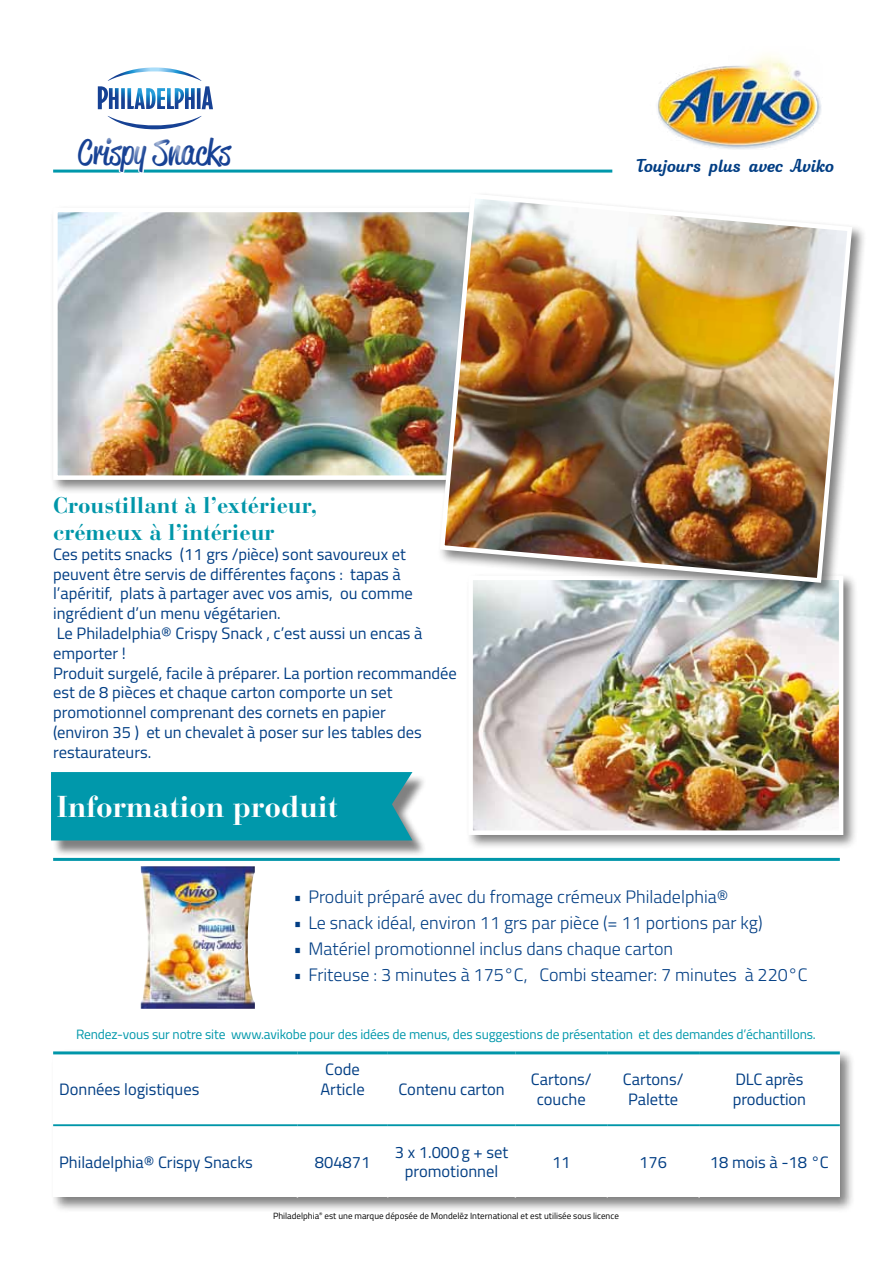
<style>
.page{position:relative;width:893px;height:1263px;background:#fff}
.page>*{position:absolute;margin:0;border:0;box-sizing:border-box;transform-origin:0 0}
.t1{font:35.25px "Reklame Script Regular DEMO";color:#164194;scale:1.08 1}
.t2{font:700 30px "Bauer Bodoni Std";color:#fff}
.t3{font:700 22.5px/27px "Bauer Bodoni Std";color:#0096a9}
.t4{font:21px "softipenscript";color:#023e84}
.t5{font:300 18px "Titillium";color:#023e84}
.t6{font:16.5px/19.8px "Titillium";color:#023e84}
.t7{font:13.5px "Titillium";letter-spacing:-.01em;color:#0098ab}
.t8{font:9px "Titillium";color:#000}
</style>
<div class="page">
<div style="left:51px;top:1049px;width:804px;height:164px;background:#000;opacity:.5"></div>
<div style="left:53px;top:1051px;width:787px;height:146px;background:#fff"></div>
<hr style="left:53px;top:1051px;width:244px;height:3px;background:#0096a9">
<hr style="left:297px;top:1051px;width:91px;height:3px;background:#0096a9">
<hr style="left:388px;top:1051px;width:127px;height:3px;background:#0096a9">
<hr style="left:515px;top:1051px;width:92px;height:3px;background:#0096a9">
<hr style="left:607px;top:1051px;width:92px;height:3px;background:#0096a9">
<hr style="left:699px;top:1051px;width:141px;height:3px;background:#0096a9">
<hr style="left:53px;top:1124px;width:244px;height:2px;background:#0096a9">
<hr style="left:297px;top:1124px;width:91px;height:2px;background:#0096a9">
<hr style="left:388px;top:1124px;width:127px;height:2px;background:#0096a9">
<hr style="left:515px;top:1124px;width:92px;height:2px;background:#0096a9">
<hr style="left:607px;top:1124px;width:92px;height:2px;background:#0096a9">
<hr style="left:699px;top:1124px;width:141px;height:2px;background:#0096a9">
<hr style="left:53px;top:858px;width:787px;height:3px;background:#0096a9">
<img style="left:141px;top:866px;width:114px;height:143px">
<div style="left:465px;top:573px;width:394px;height:277px;background:#000;opacity:.5"></div>
<img style="left:473px;top:597px;width:365px;height:233px">
<div style="left:468px;top:576px;width:375px;height:259px;border:4px solid #fff"></div>
<div style="left:50px;top:205px;width:443px;height:290px;background:#000;opacity:.5"></div>
<img style="left:58px;top:213px;width:379px;height:262px">
<div style="left:53px;top:208px;width:425px;height:272px;border:4px solid #fff"></div>
<div style="left:437px;top:191px;width:430px;height:406px;background:#000;opacity:.5"></div>
<img style="left:437px;top:191px;width:418px;height:394px">
<div style="left:53px;top:774px;width:374px;height:83px;background:#000;opacity:.5"></div>
<div style="left:51px;top:772px;width:361px;height:68px;background:#0098ab"></div>
<hr style="left:53px;top:170px;width:559px;height:3px;background:#0098ab">
<img style="left:657px;top:55px;width:164px;height:95px">
<svg style="left:77px;top:116px;width:156px;height:57px"></svg>
<svg style="left:98px;top:67px;width:115px;height:42px"></svg>
<h1 class="t1" style="left:78px;top:137px;width:143px">Crispy Snacks</h1>
<h3 class="t3" style="left:53px;top:492px;width:265px">Croustillant à l’extérieur, crémeux à l’intérieur</h3>
<p class="t6" style="left:53px;top:543px;width:405px">Ces petits snacks (11 grs /pièce) sont savoureux et peuvent être servis de différentes façons : tapas à l’apéritif, plats à partager avec vos amis, ou comme ingrédient d’un menu végétarien.<br>Le Philadelphia® Crispy Snack , c’est aussi un encas à emporter !<br>Produit surgelé, facile à préparer. La portion recommandée est de 8 pièces et chaque carton comporte un set promotionnel comprenant des cornets en papier<br>(environ 35 ) et un chevalet à poser sur les tables des restaurateurs.</p>
<h2 class="t2" style="left:57px;top:789px;width:283px">Information produit</h2>
<p class="t4" style="left:636px;top:154px;width:199px">Toujours plus avec Aviko</p>
<p class="t5" style="left:293px;top:884px;width:436px">• Produit préparé avec du fromage crémeux Philadelphia®</p>
<p class="t5" style="left:293px;top:909px;width:471px">• Le snack idéal, environ 11 grs par pièce (= 11 portions par kg)</p>
<p class="t5" style="left:293px;top:935px;width:381px">• Matériel promotionnel inclus dans chaque carton</p>
<p class="t5" style="left:293px;top:961px;width:516px">• Friteuse : 3 minutes à 175°C, Combi steamer: 7 minutes à 220°C</p>
<p class="t7" style="left:76px;top:1024px;width:741px">Rendez-vous sur notre site www.avikobe pour des idées de menus, des suggestions de présentation et des demandes d’échantillons.</p>
<p class="t6" style="left:59px;top:1079px;width:142px">Données logistiques</p>
<p class="t6" style="left:320px;top:1059px;width:46px">Code<br>Article</p>
<p class="t6" style="left:398px;top:1079px;width:108px">Contenu carton</p>
<p class="t6" style="left:531px;top:1069px;width:62px;text-align:center">Cartons/ couche</p>
<p class="t6" style="left:623px;top:1069px;width:62px;text-align:center">Cartons/<br>Palette</p>
<p class="t6" style="left:733px;top:1069px;width:75px">DLC après production</p>
<p class="t6" style="left:59px;top:1151px;width:195px">Philadelphia® Crispy Snacks</p>
<p class="t6" style="left:315px;top:1151px;width:57px">804871</p>
<p class="t6" style="left:395px;top:1141px;width:115px;text-align:center">3 x 1.000g + set promotionnel</p>
<p class="t6" style="left:552px;top:1151px;width:20px">11</p>
<p class="t6" style="left:639px;top:1151px;width:29px">176</p>
<p class="t6" style="left:710px;top:1151px;width:120px">18 mois à -18 °C</p>
<p class="t8" style="left:273px;top:1209px;width:347px">Philadelphia<sup>®</sup> est une marque déposée de Mondelēz International et est utilisée sous licence</p>
</div>
